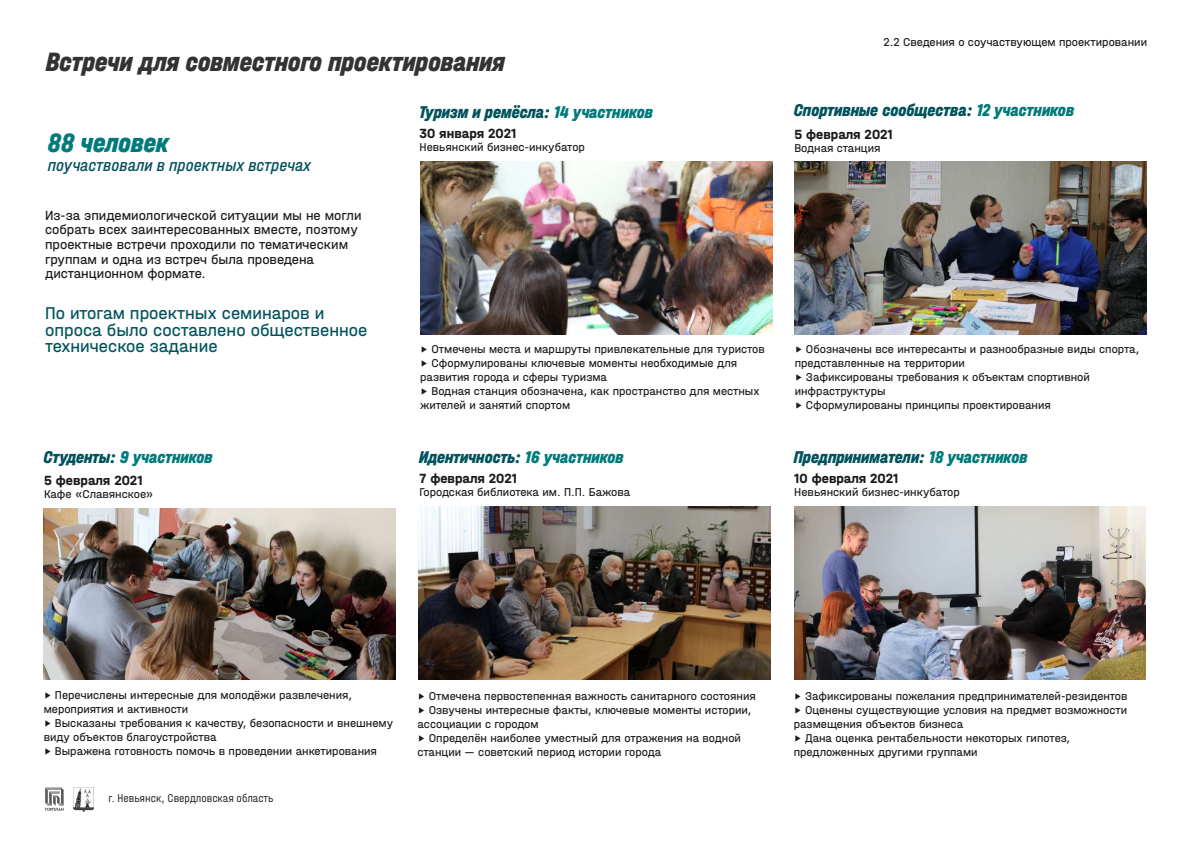
<style>
.page{position:relative;width:1191px;height:842px;background:#fff}
.page>*{position:absolute;margin:0;border:0;box-sizing:border-box;transform-origin:0 0}
.t1{font:italic 800 28px "Halvar Eng";color:#333}
.t2{font:italic 800 28px "Halvar Eng";color:#007a7a}
.t3{font:italic 800 18px "Halvar Eng";color:#00525c}
.t4{font:18px/16.7px "Halvar Mittel";color:#00525c}
.t5{font:italic 18px "Halvar Eng";color:#00525c}
.t6{font:italic 800 18px "Halvar Eng";color:#007a7a}
.t7{font:14px/14.6px "Halvar Mittel";color:#1a1a1a}
.t8{font:700 14px "Halvar Mittel";color:#1a1a1a}
.t9{font:12px/13.9px "Halvar Mittel";color:#1a1a1a}
.t10{font:300 12px "Halvar Eng";color:#1a1a1a}
.s1{color:#00525c}
.s2{color:#007a7a}
</style>
<div class="page">
<svg style="left:45px;top:787px;width:19px;height:24px"></svg>
<img style="left:74px;top:787px;width:19px;height:24px">
<img style="left:421px;top:161px;width:351px;height:173px">
<img style="left:794px;top:161px;width:352px;height:173px">
<img style="left:44px;top:508px;width:351px;height:172px">
<img style="left:419px;top:507px;width:351px;height:173px">
<img style="left:794px;top:507px;width:351px;height:173px">
<h1 class="t1" style="left:46px;top:45px;width:460px">Встречи для совместного проектирования</h1>
<h1 class="t2" style="left:48px;top:126px;width:123px">88 человек</h1>
<h2 class="t5" style="left:48px;top:154px;width:265px">поучаствовали в проектных встречах</h2>
<p class="t7" style="left:45px;top:208px;width:318px">Из-за эпидемиологической ситуации мы не могли собрать всех заинтересованных вместе, поэтому проектные встречи проходили по тематическим группам и одна из встреч была проведена дистанционном формате.</p>
<h2 class="t4" style="left:45px;top:305px;width:324px">По итогам проектных семинаров и опроса было составлено общественное техническое задание</h2>
<h2 class="t6" style="left:44px;top:446px;width:171px"><span class="s1">Студенты:</span> 9 участников</h2>
<p class="t8" style="left:44px;top:472px;width:100px">5 февраля 2021</p>
<p class="t9" style="left:44px;top:487px;width:111px">Кафе «Славянское»</p>
<h2 class="t3" style="left:419px;top:101px;width:235px">Туризм и ремёсла: <span class="s2">14 участников</span></h2>
<p class="t8" style="left:419px;top:126px;width:98px">30 января 2021</p>
<p class="t9" style="left:419px;top:140px;width:167px">Невьянский бизнес-инкубатор</p>
<p class="t9" style="left:420px;top:342px;width:346px">▸ Отмечены места и маршруты привлекательные для туристов</p>
<p class="t9" style="left:420px;top:384px;width:341px">▸ Водная станция обозначена, как пространство для местных жителей и занятий спортом</p>
<p class="t9" style="left:420px;top:356px;width:318px">▸ Сформулированы ключевые моменты необходимые для развития города и сферы туризма</p>
<h2 class="t3" style="left:419px;top:446px;width:206px">Идентичность: <span class="s2">16 участников</span></h2>
<p class="t8" style="left:419px;top:471px;width:99px">7 февраля 2021</p>
<p class="t9" style="left:419px;top:485px;width:212px">Городская библиотека им. П.П. Бажова</p>
<p class="t9" style="left:883px;top:35px;width:265px">2.2 Сведения о соучаствующем проектировании</p>
<h2 class="t3" style="left:794px;top:100px;width:282px">Спортивные сообщества: <span class="s2">12 участников</span></h2>
<p class="t8" style="left:794px;top:126px;width:100px">5 февраля 2021</p>
<p class="t9" style="left:794px;top:141px;width:88px">Водная станция</p>
<p class="t9" style="left:794px;top:342px;width:346px">▸ Обозначены все интересанты и разнообразные виды спорта, представленные на территории<br>▸ Зафиксированы требования к объектам спортивной инфраструктуры</p>
<p class="t9" style="left:794px;top:398px;width:257px">▸ Сформулированы принципы проектирования</p>
<h2 class="t3" style="left:794px;top:446px;width:235px">Предприниматели: <span class="s2">18 участников</span></h2>
<p class="t8" style="left:794px;top:470px;width:106px">10 февраля 2021</p>
<p class="t9" style="left:794px;top:485px;width:167px">Невьянский бизнес-инкубатор</p>
<p class="t9" style="left:44px;top:688px;width:351px">▸ Перечислены интересные для молодёжи развлечения, мероприятия и активности<br>▸ Высказаны требования к качеству, безопасности и внешнему виду объектов благоустройства<br>▸ Выражена готовность помочь в проведении анкетирования</p>
<p class="t10" style="left:108px;top:791px;width:166px">г. Невьянск, Свердловская область</p>
<p class="t9" style="left:417px;top:689px;width:340px">▸ Отмечена первостепенная важность санитарного состояния ▸ Озвучены интересные факты, ключевые моменты истории, ассоциации с городом<br>▸ Определён наиболее уместный для отражения на водной станции — советский период истории города</p>
<p class="t9" style="left:793px;top:689px;width:335px">▸ Зафиксированы пожелания предпринимателей-резидентов ▸ Оценены существующие условия на предмет возможности размещения объектов бизнеса<br>▸ Дана оценка рентабельности некоторых гипотез, предложенных другими группами</p>
</div>
